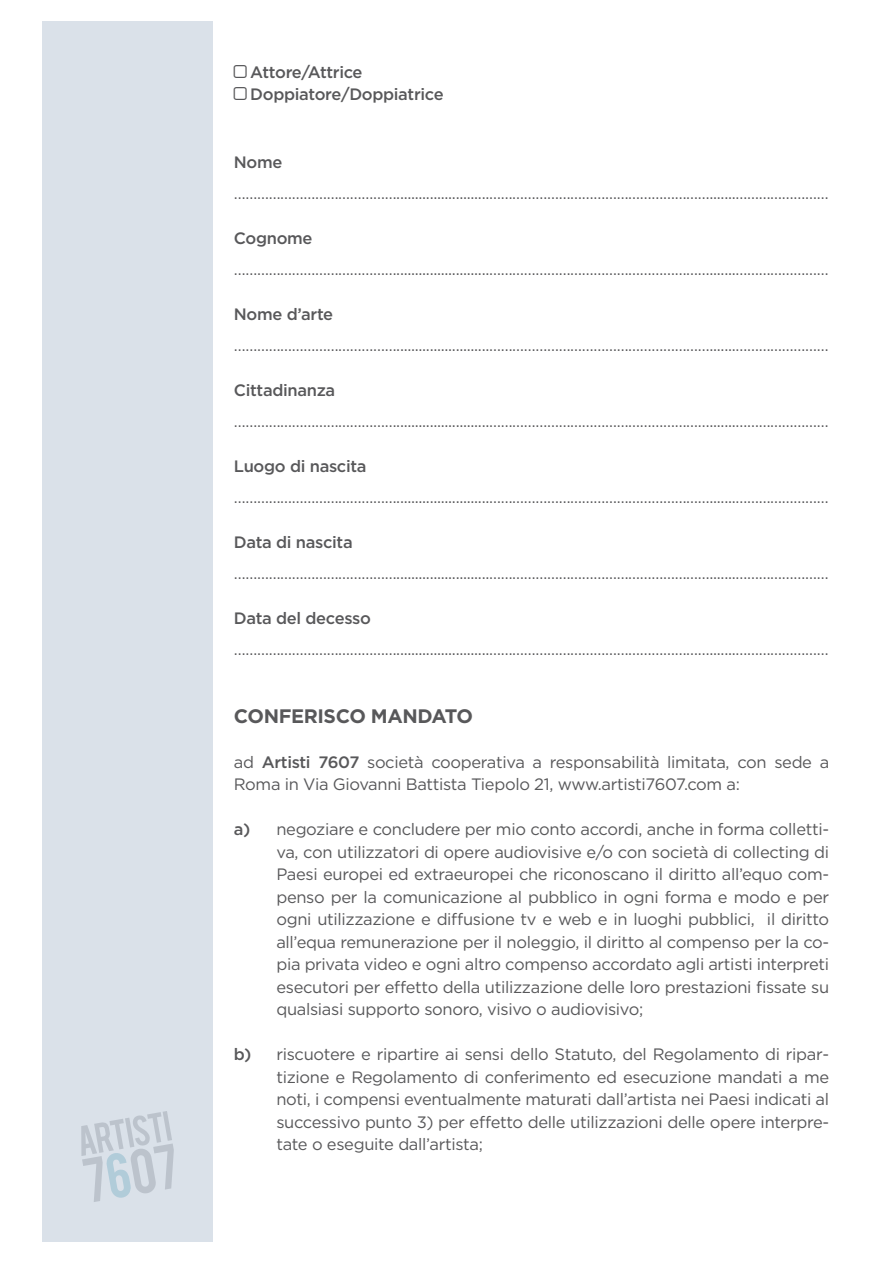
<style>
.page{position:relative;width:893px;height:1263px;background:#fff}
.page>*{position:absolute;margin:0;border:0;box-sizing:border-box;transform-origin:0 0}
.t1{font:700 19.5px "Gotham";letter-spacing:-.02em;color:#58585a}
.t2{font:16.5px/22.5px "Gotham";letter-spacing:-.02em;color:#58585a;text-align:justify}
.t3{font:500 16.5px/22.5px "Gotham";letter-spacing:-.02em;color:#58585a}
.s1{font-weight:500}
</style>
<div class="page">
<div style="left:43px;top:21px;width:170px;height:1221px;background:#dae1e9"></div>
<svg style="left:81px;top:1111px;width:93px;height:91px"></svg>
<p class="t3" style="left:250px;top:61px;width:195px">Attore/Attrice<br>Doppiatore/Doppiatrice</p>
<p class="t3" style="left:234px;top:151px;width:50px">Nome</p>
<p class="t2" style="left:234px;top:181px;width:596px">…………………………………….........................………………………………………………….......……………………</p>
<p class="t3" style="left:234px;top:227px;width:80px">Cognome</p>
<p class="t2" style="left:234px;top:257px;width:596px">…………………………………….........................………………………………………………….......……………………</p>
<p class="t3" style="left:234px;top:303px;width:101px">Nome d’arte</p>
<p class="t2" style="left:234px;top:333px;width:596px">…………………………………….........................………………………………………………….......……………………</p>
<p class="t3" style="left:234px;top:379px;width:103px">Cittadinanza</p>
<p class="t2" style="left:234px;top:409px;width:596px">…………………………………….........................………………………………………………….......……………………</p>
<p class="t3" style="left:234px;top:455px;width:134px">Luogo di nascita</p>
<p class="t2" style="left:234px;top:485px;width:596px">…………………………………….........................………………………………………………….......……………………</p>
<p class="t3" style="left:234px;top:531px;width:120px">Data di nascita</p>
<p class="t2" style="left:234px;top:561px;width:596px">…………………………………….........................………………………………………………….......……………………</p>
<p class="t3" style="left:234px;top:607px;width:139px">Data del decesso</p>
<p class="t2" style="left:234px;top:637px;width:596px">…………………………………….........................………………………………………………….......……………………</p>
<p class="t1" style="left:234px;top:703px;width:241px">CONFERISCO MANDATO</p>
<p class="t2" style="left:234px;top:750px;width:597px">ad <span class="s1">Artisti 7607</span> società cooperativa a responsabilità limitata, con sede a<br>Roma in Via Giovanni Battista Tiepolo 21, www.artisti7607.com a:</p>
<p class="t2" style="left:276px;top:818px;width:554px;text-indent:-43px"><span class="s1">a)</span> negoziare e concludere per mio conto accordi, anche in forma colletti&shy;va, con utilizzatori di opere audiovisive e/o con società di collecting di Paesi europei ed extraeuropei che riconoscano il diritto all’equo com&shy;penso per la comunicazione al pubblico in ogni forma e modo e per ogni utilizzazione e diffusione tv e web e in luoghi pubblici, il diritto all’equa remunerazione per il noleggio, il diritto al compenso per la co&shy;pia privata video e ogni altro compenso accordato agli artisti interpreti esecutori per effetto della utilizzazione delle loro prestazioni fissate su qualsiasi supporto sonoro, visivo o audiovisivo;</p>
<p class="t2" style="left:276px;top:1043px;width:554px;text-indent:-43px"><span class="s1">b)</span> riscuotere e ripartire ai sensi dello Statuto, del Regolamento di ripar&shy;tizione e Regolamento di conferimento ed esecuzione mandati a me noti, i compensi eventualmente maturati dall’artista nei Paesi indicati al successivo punto 3) per effetto delle utilizzazioni delle opere interpre&shy;tate o eseguite dall’artista;</p>
</div>
